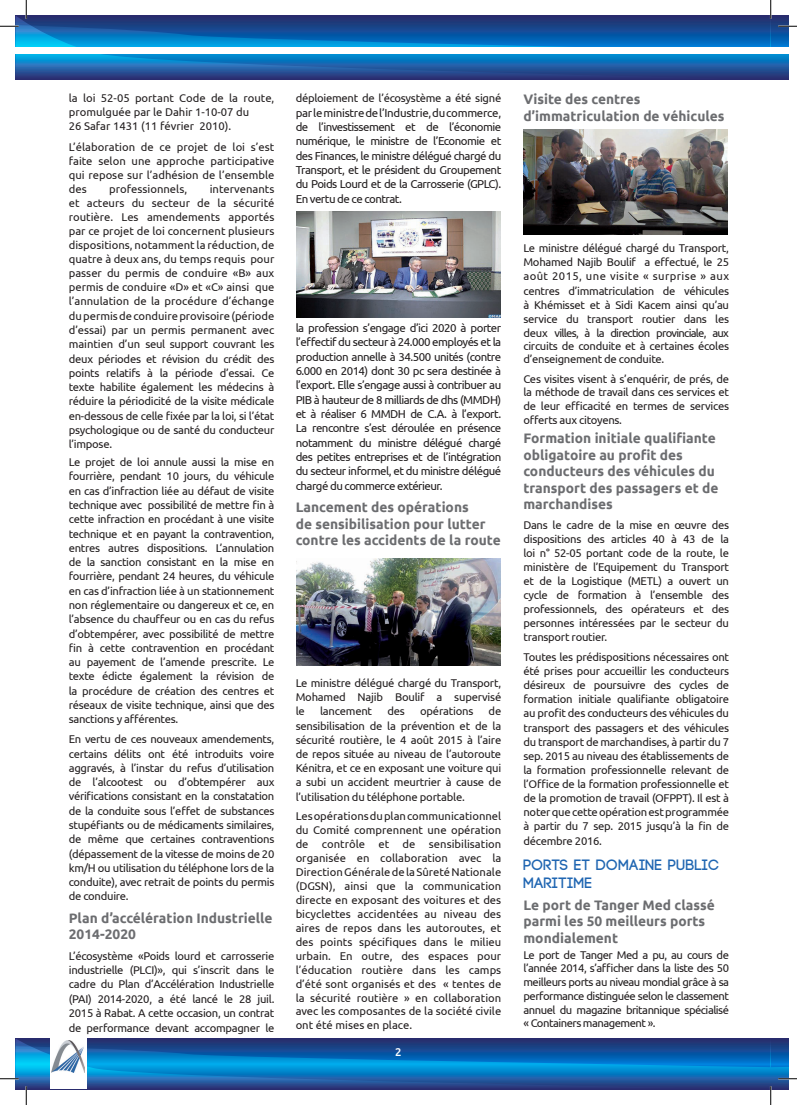
<style>
.page{position:relative;width:797px;height:1105px;background:#fff}
.page>*{position:absolute;margin:0;border:0;box-sizing:border-box;transform-origin:0 0}
.t1{font:700 15px/18px "Code";letter-spacing:.03em;color:#2066b2}
.t2{font:700 13.75px/16.5px "Ubuntu";color:#6c6d70}
.t3{font:11.5px/14.4px "Ubuntu";letter-spacing:-.045em;color:#231f20;text-align:justify}
.t4{font:11.25px/14.2px "Ubuntu";letter-spacing:-.025em;color:#231f20;text-align:justify}
.t5{font:11.25px/14px "Ubuntu";color:#231f20}
.t6{font:500 11.25px "Ubuntu";color:#fff}
</style>
<div class="page">
<img style="left:523px;top:130px;width:204px;height:104px">
<img style="left:296px;top:559px;width:205px;height:106px">
<img style="left:296px;top:211px;width:205px;height:106px">
<svg style="left:0;top:0;width:797px;height:79px"></svg>
<svg style="left:0;top:1038px;width:797px;height:67px"></svg>
<p class="t5" style="left:69px;top:91px;width:207px">la loi 52-05 portant Code de la route, promulguée par le Dahir 1-10-07 du<br>26 Safar 1431 (11 février 2010).</p>
<p class="t4" style="left:69px;top:140px;width:207px">L’élaboration de ce projet de loi s’est faite selon une approche participative qui repose sur l’adhésion de l’ensemble des</p>
<p class="t5" style="left:109px;top:182px;width:79px">professionnels,</p>
<p class="t4" style="left:69px;top:182px;width:207px;text-indent:141px">intervenants et acteurs du secteur de la sécurité routière. Les amendements apportés par ce projet de loi concernent plusieurs dispositions, notamment la réduction, de quatre à deux ans, du temps requis pour passer du permis de conduire «B» aux permis de conduire «D» et «C» ainsi que l’annulation de la procédure d’échange du permis de conduire provisoire (période d’essai) par un permis permanent avec maintien d’un seul support couvrant les deux périodes et révision du crédit des points relatifs à la période d’essai. Ce texte habilite également les médecins à réduire la périodicité de la visite médicale en-dessous de celle fixée par la loi, si l’état psychologique ou de santé du conducteur l’impose.</p>
<p class="t4" style="left:69px;top:455px;width:207px">Le projet de loi annule aussi la mise en fourrière, pendant 10 jours, du véhicule en cas d’infraction liée au défaut de visite technique avec possibilité de mettre fin à cette infraction en procédant à une visite technique et en payant la contravention, entres autres dispositions. L’annulation de la sanction consistant en la mise en fourrière, pendant 24 heures, du véhicule en cas d’infraction liée à un stationnement non réglementaire ou dangereux et ce, en l’absence du chauffeur ou en cas du refus d’obtempérer, avec possibilité de mettre fin à cette contravention en procédant au payement de l’amende prescrite. Le texte édicte également la révision de la procédure de création des centres et réseaux de visite technique, ainsi que des sanctions y afférentes.</p>
<p class="t4" style="left:69px;top:732px;width:207px">En vertu de ces nouveaux amendements, certains délits ont été introduits voire aggravés, à l’instar du refus d’utilisation de l’alcootest ou d’obtempérer aux vérifications consistant en la constatation de la conduite sous l’effet de substances stupéfiants ou de médicaments similaires, de même que certaines contraventions (dépassement de la vitesse de moins de 20 km/H ou utilisation du téléphone lors de la conduite), avec retrait de points du permis de conduire.</p>
<p class="t2" style="left:69px;top:909px;width:205px">Plan d’accélération Industrielle<br>2014-2020</p>
<p class="t4" style="left:69px;top:948px;width:207px">L’écosystème «Poids lourd et carrosserie industrielle (PLCI)», qui s’inscrit dans le cadre du Plan d’Accélération Industrielle (PAI) 2014-2020, a été lancé le 28 juil.<br>2015 à Rabat. A cette occasion, un contrat de performance devant accompagner le</p>
<p class="t4" style="left:296px;top:91px;width:207px">déploiement de l’écosystème a été signé</p>
<p class="t3" style="left:296px;top:105px;width:207px">par le ministre de l’Industrie, du commerce, de l’investissement et de l’économie numérique, le ministre de l’Economie et des Finances, le ministre délégué chargé du Transport, et le président du Groupement du Poids Lourd et de la Carrosserie (GPLC).<br>En vertu de ce contrat.</p>
<p class="t3" style="left:296px;top:320px;width:207px">la profession s’engage d’ici 2020 à porter l’effectif du secteur à 24.000 employés et la production annelle à 34.500 unités (contre 6.000 en 2014) dont 30 pc sera destinée à l’export. Elle s’engage aussi à contribuer au PIB à hauteur de 8 milliards de dhs (MMDH) et à réaliser 6 MMDH de C.A. à l’export.<br>La rencontre s’est déroulée en présence notamment du ministre délégué chargé des petites entreprises et de l’intégration du secteur informel, et du ministre délégué chargé du commerce extérieur.</p>
<p class="t2" style="left:296px;top:498px;width:206px">Lancement des opérations<br>de sensibilisation pour lutter contre les accidents de la route</p>
<p class="t4" style="left:296px;top:675px;width:207px">Le ministre délégué chargé du Transport, Mohamed Najib Boulif a supervisé le</p>
<p class="t4" style="left:296px;top:704px;width:207px;text-indent:193px">de sensibilisation de la prévention et de la sécurité routière, le 4 août 2015 à l’aire de repos située au niveau de l’autoroute Kénitra, et ce en exposant une voiture qui a subi un accident meurtrier à cause de l’utilisation du téléphone portable.</p>
<p class="t4" style="left:296px;top:809px;width:207px">Les opérations du plan communicationnel du Comité comprennent une opération de contrôle et de sensibilisation organisée en collaboration avec la Direction Générale de la Sûreté Nationale (DGSN), ainsi que la communication directe en exposant des voitures et des bicyclettes accidentées au niveau des aires de repos dans les autoroutes, et des points spécifiques dans le milieu urbain. En outre, des espaces pour l’éducation routière dans les camps d’été sont organisés et des « tentes de la sécurité routière » en collaboration avec les composantes de la société civile ont été mises en place.</p>
<p class="t4" style="left:320px;top:704px;width:54px">lancement</p>
<p class="t4" style="left:387px;top:704px;width:19px">des</p>
<p class="t4" style="left:420px;top:704px;width:55px">opérations</p>
<p class="t6" style="left:395px;top:1045px;width:8px">2</p>
<p class="t2" style="left:523px;top:91px;width:202px">Visite des centres d’immatriculation de véhicules</p>
<p class="t4" style="left:523px;top:241px;width:207px;line-height:13.9px">Le ministre délégué chargé du Transport, Mohamed Najib Boulif a effectué, le 25 août 2015, une visite « surprise » aux centres d’immatriculation de véhicules à Khémisset et à Sidi Kacem ainsi qu’au service du transport routier dans les deux villes, à la direction provinciale, aux circuits de conduite et à certaines écoles d’enseignement de conduite.</p>
<p class="t4" style="left:523px;top:371px;width:207px;line-height:13.8px">Ces visites visent à s’enquérir, de prés, de la méthode de travail dans ces services et de leur efficacité en termes de services offerts aux citoyens.</p>
<p class="t2" style="left:523px;top:430px;width:196px">Formation initiale qualifiante obligatoire au profit des conducteurs des véhicules du transport des passagers et de marchandises</p>
<p class="t4" style="left:523px;top:518px;width:207px">Dans le cadre de la mise en œuvre des dispositions des articles 40 à 43 de la loi n° 52-05 portant code de la route, le ministère de l’Equipement du Transport et de la Logistique (METL) a ouvert un cycle de formation à l’ensemble des professionnels, des opérateurs et des personnes intéressées par le secteur du transport routier.</p>
<p class="t4" style="left:523px;top:649px;width:207px">Toutes les prédispositions nécessaires ont été prises pour accueillir les conducteurs désireux de poursuivre des cycles de formation initiale qualifiante obligatoire au profit des conducteurs des véhicules du transport des passagers et des véhicules du transport de marchandises, à partir du 7 sep. 2015 au niveau des établissements de la formation professionnelle relevant de l’Office de la formation professionnelle et de la promotion de travail (OFPPT). Il est à noter que cette opération est programmée à partir du 7 sep. 2015 jusqu’à la fin de décembre 2016.</p>
<h1 class="t1" style="left:523px;top:856px;width:197px">PORTS ET DOMAINE PUBLIC<br>MARITIME</h1>
<p class="t2" style="left:523px;top:896px;width:193px">Le port de Tanger Med classé parmi les 50 meilleurs ports mondialement</p>
<p class="t4" style="left:523px;top:947px;width:207px;line-height:13.8px">Le port de Tanger Med a pu, au cours de l’année 2014, s’afficher dans la liste des 50 meilleurs ports au niveau mondial grâce à sa performance distinguée selon le classement annuel du magazine britannique spécialisé « Containers management ».</p>
</div>
